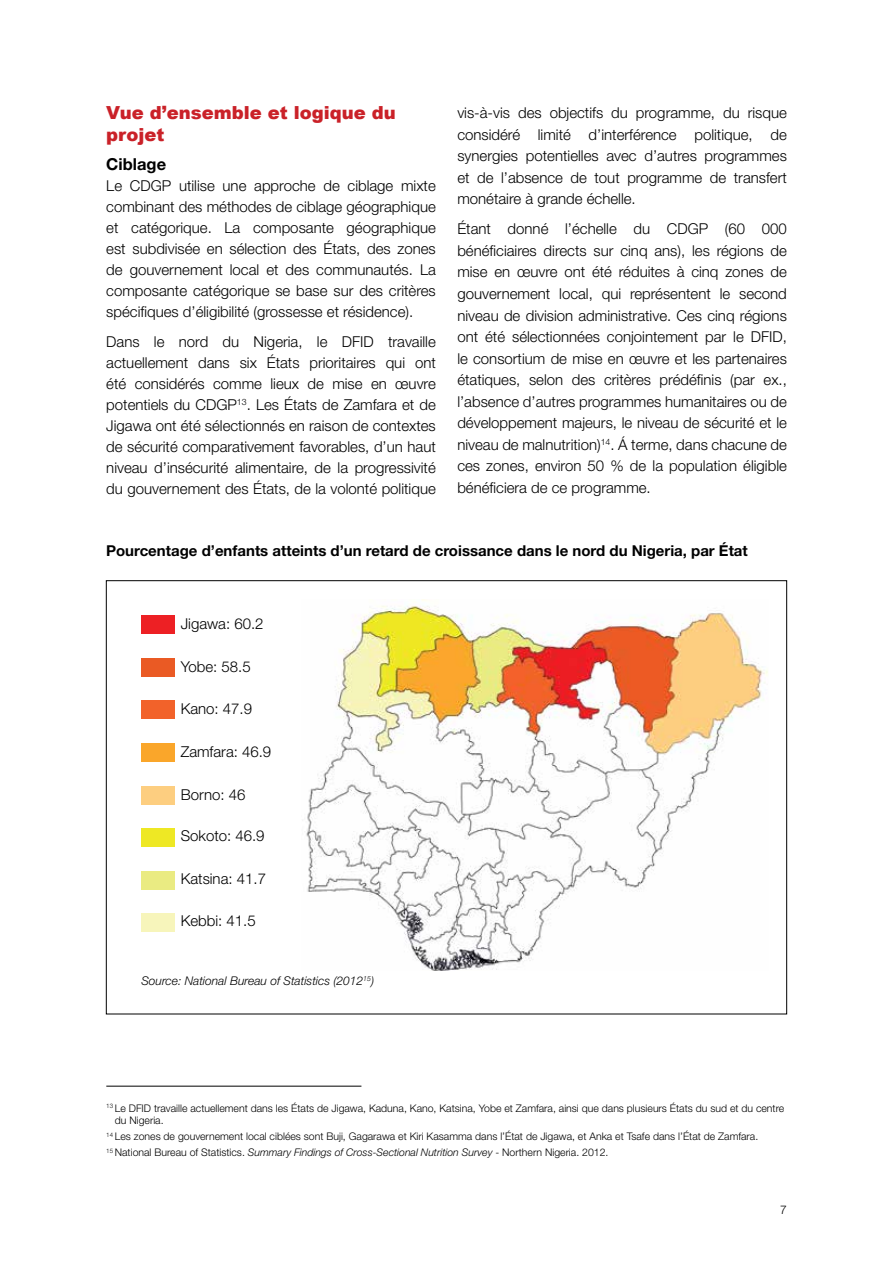
<style>
.page{position:relative;width:893px;height:1263px;background:#fff}
.page>*{position:absolute;margin:0;border:0;box-sizing:border-box;transform-origin:0 0}
.t1{font:900 18px/21.6px "Arial";color:#ca2128}
.t2{font:700 16.5px "Helvetica Neue";color:#000}
.t3{font:300 15px/21.5px "Helvetica Neue CE";color:#000;text-align:justify}
.t4{font:700 15px "Helvetica Neue";color:#000}
.t5{font:italic 300 12px "Helvetica Neue";color:#000}
.t6{font:300 12px "Helvetica Neue CE";color:#000}
.t7{font:300 10.5px/12px "Helvetica Neue CE";color:#000}
.s1{font-family:"Helvetica Neue";font-style:italic}
</style>
<div class="page">
<img style="left:306px;top:600px;width:462px;height:371px">
<div style="left:141px;top:615px;width:34px;height:19px;background:#ed2024"></div>
<div style="left:141px;top:658px;width:34px;height:19px;background:#ea5a24"></div>
<div style="left:141px;top:701px;width:34px;height:18px;background:#f2622a"></div>
<div style="left:141px;top:743px;width:34px;height:19px;background:#faa62a"></div>
<div style="left:141px;top:786px;width:34px;height:18px;background:#fdce80"></div>
<div style="left:141px;top:828px;width:34px;height:19px;background:#eee824"></div>
<div style="left:141px;top:871px;width:34px;height:18px;background:#eaeb82"></div>
<div style="left:141px;top:913px;width:34px;height:19px;background:#f7f5bb"></div>
<hr style="left:106px;top:1086px;width:255px;height:1px;background:#000">
<p class="t1" style="left:106px;top:101px;width:291px">Vue d’ensemble et logique du projet</p>
<p class="t2" style="left:106px;top:154px;width:61px">Ciblage</p>
<p class="t3" style="left:106px;top:175px;width:331px;line-height:21px">Le CDGP utilise une approche de ciblage mixte combinant des méthodes de ciblage géographique et catégorique. La composante géographique est subdivisée en sélection des États, des zones de gouvernement local et des communautés. La composante catégorique se base sur des critères spécifiques d’éligibilité (grossesse et résidence).</p>
<p class="t3" style="left:106px;top:331px;width:331px;line-height:21px">Dans le nord du Nigeria, le DFID travaille actuellement dans six États prioritaires qui ont été considérés comme lieux de mise en œuvre potentiels du CDGP<sup>13</sup>. Les États de Zamfara et de Jigawa ont été sélectionnés en raison de contextes de sécurité comparativement favorables, d’un haut niveau d’insécurité alimentaire, de la progressivité du gouvernement des États, de la volonté politique</p>
<p class="t3" style="left:457px;top:102px;width:331px">vis-à-vis des objectifs du programme, du risque considéré limité d’interférence politique, de synergies potentielles avec d’autres programmes et de l’absence de tout programme de transfert monétaire à grande échelle.</p>
<p class="t3" style="left:457px;top:218px;width:331px">Étant donné l’échelle du CDGP (60 000 bénéficiaires directs sur cinq ans), les régions de mise en œuvre ont été réduites à cinq zones de gouvernement local, qui représentent le second niveau de division administrative. Ces cinq régions ont été sélectionnées conjointement par le DFID, le consortium de mise en œuvre et les partenaires étatiques, selon des critères prédéfinis (par ex., l’absence d’autres programmes humanitaires ou de développement majeurs, le niveau de sécurité et le niveau de malnutrition)<sup>14</sup>. Á terme, dans chacune de ces zones, environ 50 % de la population éligible bénéficiera de ce programme.</p>
<p class="t4" style="left:106px;top:541px;width:643px">Pourcentage d’enfants atteints d’un retard de croissance dans le nord du Nigeria, par État</p>
<p class="t3" style="left:181px;top:613px;width:84px">Jigawa: 60.2</p>
<p class="t3" style="left:181px;top:656px;width:72px">Yobe: 58.5</p>
<p class="t3" style="left:181px;top:698px;width:73px">Kano: 47.9</p>
<p class="t3" style="left:181px;top:741px;width:92px">Zamfara: 46.9</p>
<p class="t3" style="left:181px;top:783px;width:66px">Borno: 46</p>
<p class="t3" style="left:181px;top:825px;width:85px">Sokoto: 46.9</p>
<p class="t3" style="left:181px;top:868px;width:87px">Katsina: 41.7</p>
<p class="t3" style="left:181px;top:910px;width:77px">Kebbi: 41.5</p>
<p class="t5" style="left:141px;top:974px;width:234px">Source: National Bureau of Statistics (2012<sup>15</sup>)</p>
<p class="t7" style="left:115px;top:1102px;width:671px;text-indent:-9px"><sup>13</sup> Le DFID travaille actuellement dans les États de Jigawa, Kaduna, Kano, Katsina, Yobe et Zamfara, ainsi que dans plusieurs États du sud et du centre du Nigeria.</p>
<p class="t7" style="left:106px;top:1128px;width:653px;line-height:16.2px"><sup>14</sup> Les zones de gouvernement local ciblées sont Buji, Gagarawa et Kiri Kasamma dans l’État de Jigawa, et Anka et Tsafe dans l’État de Zamfara.<br><sup>15</sup> National Bureau of Statistics. <span class="s1">Summary Findings of Cross-Sectional Nutrition Survey</span> - Northern Nigeria. 2012.</p>
<p class="t6" style="left:780px;top:1203px;width:8px">7</p>
</div>
